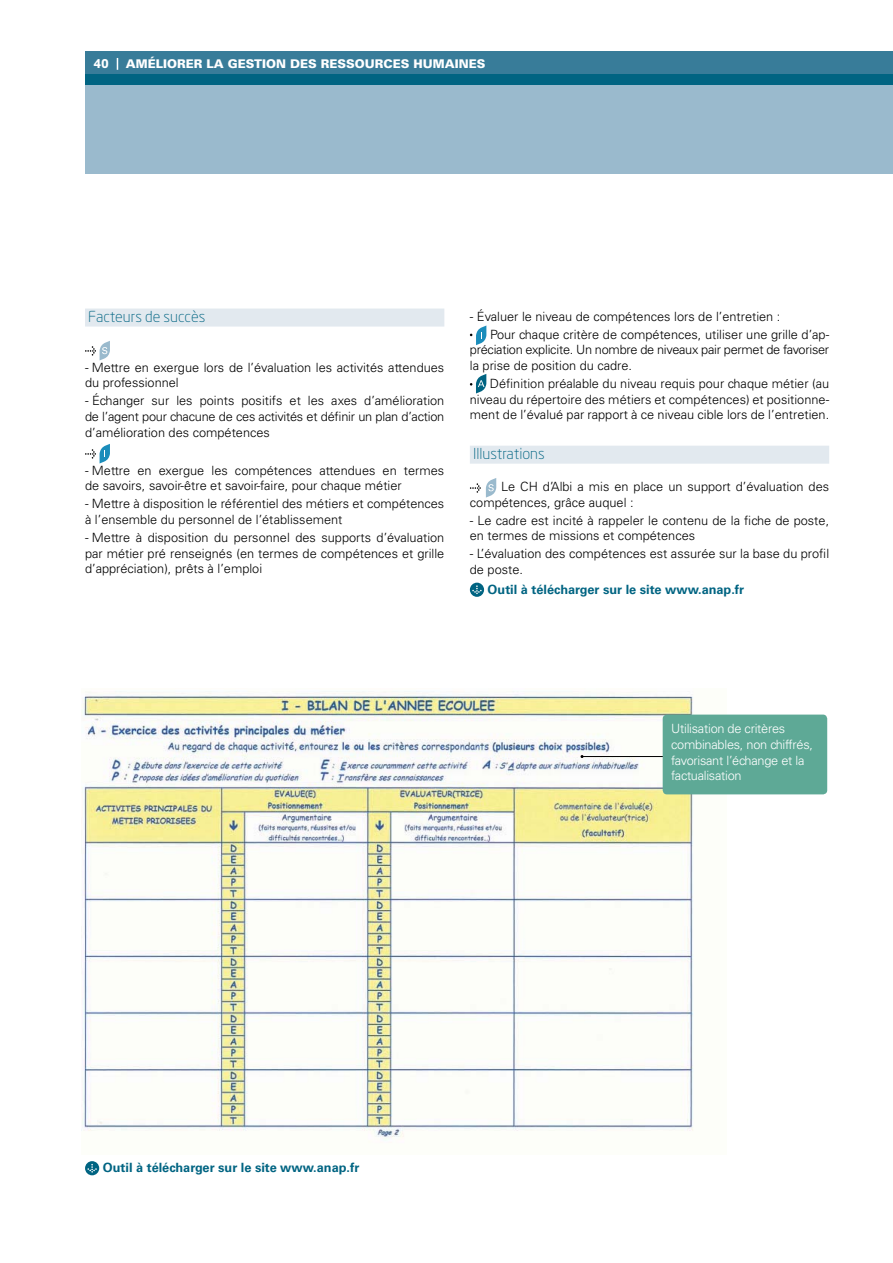
<style>
.page{position:relative;width:893px;height:1263px;background:#fff}
.page>*{position:absolute;margin:0;border:0;box-sizing:border-box;transform-origin:0 0}
.t1{font:300 15px "Neo Sans";color:#006482}
.t2{font:300 12.75px/15.8px "Univers";color:#000}
.t3{font:300 12.75px/15.8px "Univers";letter-spacing:-.02em;color:#000}
.t4{font:300 12.75px/15.8px "Univers";letter-spacing:-.02em;color:#fff}
.t5{font:700 12.75px "Univers";color:#006482}
.t6{font:900 12px "Univers LT";color:#fff}
.t7{font:700 12px "Neo Sans";color:#fff}
</style>
<div class="page">
<div style="left:85px;top:51px;width:808px;height:24px;background:#387c99"></div>
<div style="left:85px;top:76px;width:808px;height:97px;background:#9abacd"></div>
<div style="left:85px;top:74px;width:808px;height:11px;background:#006482"></div>
<div style="left:85px;top:309px;width:359px;height:18px;background:#e2e9ef"></div>
<svg style="left:85px;top:341px;width:25px;height:19px"></svg>
<svg style="left:85px;top:444px;width:25px;height:19px"></svg>
<div style="left:470px;top:446px;width:359px;height:18px;background:#e2e9ef"></div>
<svg style="left:470px;top:325px;width:16px;height:20px"></svg>
<svg style="left:470px;top:374px;width:16px;height:19px"></svg>
<svg style="left:470px;top:478px;width:26px;height:20px"></svg>
<div style="left:470px;top:583px;width:14px;height:14px;background:#006482;border-radius:50%"></div>
<svg style="left:472px;top:585px;width:10px;height:9px"></svg>
<img style="left:81px;top:691px;width:645px;height:448px">
<div style="left:85px;top:1161px;width:14px;height:14px;background:#006482;border-radius:50%"></div>
<svg style="left:87px;top:1164px;width:10px;height:8px"></svg>
<hr style="left:582px;top:756px;width:85px;height:1px;background:#000">
<div style="left:663px;top:714px;width:164px;height:80px;background:#5ea996;border-radius:4px"></div>
<svg style="left:117px;top:58px;width:1px;height:12px"></svg>
<p class="t7" style="left:94px;top:58px;width:17px">40</p>
<p class="t6" style="left:126px;top:58px;width:361px">AMÉLIORER LA GESTION DES RESSOURCES HUMAINES</p>
<p class="t1" style="left:88px;top:310px;width:119px">Facteurs de succès</p>
<p class="t2" style="left:85px;top:360px;width:361px">- Mettre en exergue lors de l’évaluation les activités attendues du professionnel</p>
<p class="t2" style="left:85px;top:394px;width:361px;text-align:justify">- Échanger sur les points positifs et les axes d’amélioration de l’agent pour chacune de ces activités et définir un plan d’action d’amélioration des compétences</p>
<p class="t2" style="left:85px;top:463px;width:361px">- Mettre en exergue les compétences attendues en termes de savoirs, savoir-être et savoir-faire, pour chaque métier</p>
<p class="t2" style="left:85px;top:497px;width:361px">- Mettre à disposition le référentiel des métiers et compétences à l’ensemble du personnel de l’établissement</p>
<p class="t2" style="left:85px;top:531px;width:361px;text-align:justify">- Mettre à disposition du personnel des supports d’évaluation par métier pré renseignés (en termes de compétences et grille d’appréciation), prêts à l’emploi</p>
<p class="t2" style="left:490px;top:308px;width:341px;line-height:17.9px;text-indent:-20px">- Évaluer le niveau de compétences lors de l’entretien :<br>Pour chaque critère de compétences, utiliser une grille d’ap-</p>
<p class="t3" style="left:470px;top:343px;width:361px">préciation explicite. Un nombre de niveaux pair permet de favoriser la prise de position du cadre.</p>
<p class="t2" style="left:470px;top:377px;width:361px;text-align:justify;text-indent:20px">Définition préalable du niveau requis pour chaque métier (au niveau du répertoire des métiers et compétences) et positionne&shy;ment de l’évalué par rapport à ce niveau cible lors de l’entretien.</p>
<p class="t1" style="left:473px;top:447px;width:73px">Illustrations</p>
<p class="t2" style="left:470px;top:480px;width:361px;text-indent:31px">Le CH d’Albi a mis en place un support d’évaluation des compétences, grâce auquel :</p>
<p class="t2" style="left:470px;top:513px;width:361px">- Le cadre est incité à rappeler le contenu de la fiche de poste, en termes de missions et compétences</p>
<p class="t2" style="left:470px;top:547px;width:361px">- L’évaluation des compétences est assurée sur la base du profil de poste.</p>
<p class="t5" style="left:488px;top:585px;width:258px">Outil à télécharger sur le site www.anap.fr</p>
<p class="t4" style="left:671px;top:722px;width:143px">Utilisation de critères combinables, non chiffrés, favorisant l’échange et la factualisation</p>
<p class="t5" style="left:103px;top:1163px;width:258px">Outil à télécharger sur le site www.anap.fr</p>
</div>
